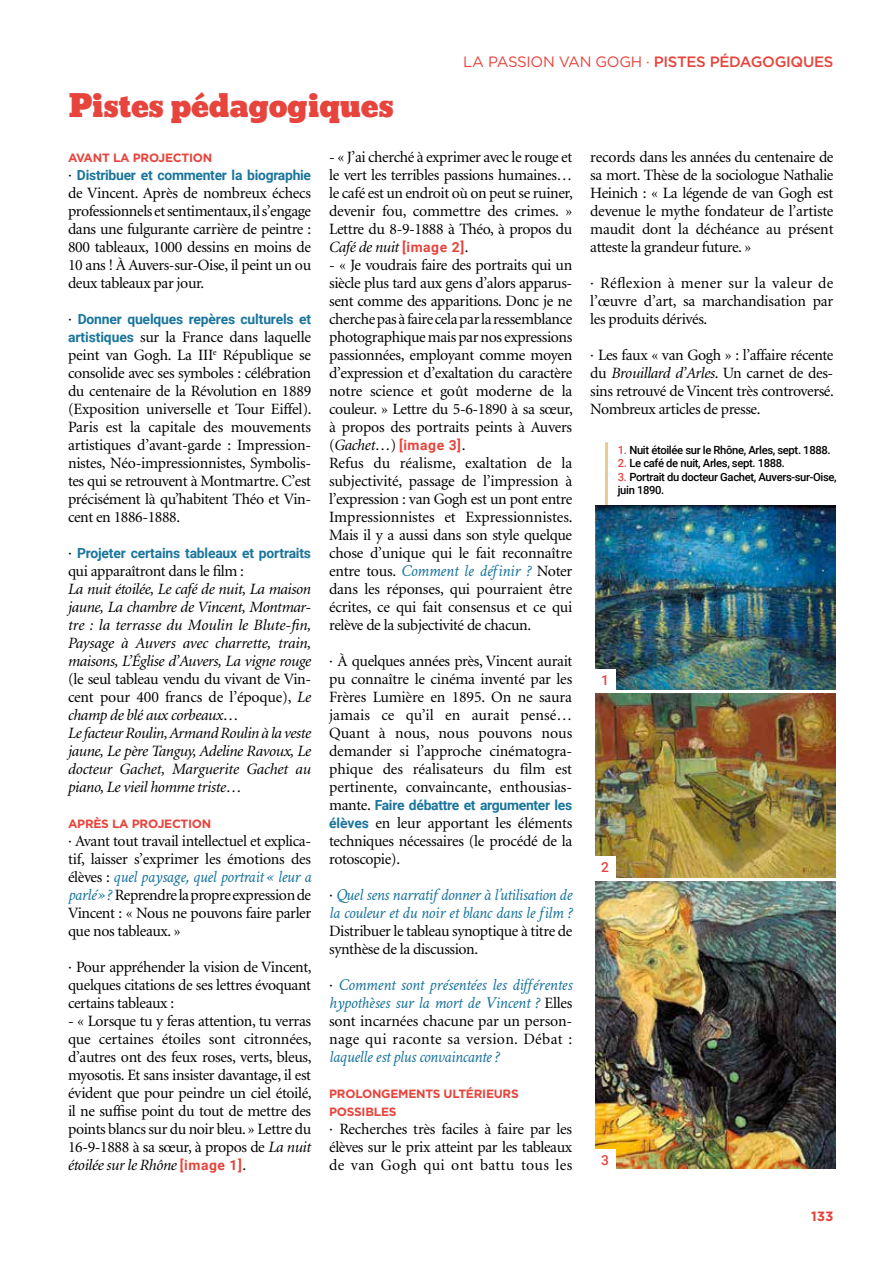
<style>
.page{position:relative;width:893px;height:1263px;background:#fff}
.page>*{position:absolute;margin:0;border:0;box-sizing:border-box;transform-origin:0 0}
.t1{font:30px "Bevan";letter-spacing:-.01em;color:#e6443c}
.t2{font:italic 16.8px/18px "Crimson Text";letter-spacing:-.025em;color:#1a759c}
.t3{font:15.75px/18px "Minion";letter-spacing:-.025em;color:#000;text-align:justify}
.t4{font:italic 15.75px/18px "Minion";letter-spacing:-.025em;color:#000;text-align:justify}
.t5{font:15.75px/18px "Minion";letter-spacing:-.005em;color:#000}
.t6{font:500 15px "Gotham";letter-spacing:-.02em;color:#e6443c}
.t7{font:700 13.8px "Roboto";letter-spacing:-.02em;color:#1a759c}
.t8{font:700 13.8px "Roboto";letter-spacing:.04em;color:#e6443c}
.t9{font:500 13.8px "Roboto";color:#e6443c}
.t10{font:700 13.5px "Gotham";color:#e6443c}
.t11{font:700 12px/18px "Gotham";letter-spacing:-.02em;color:#e6443c}
.t12{font:500 11.25px/13.5px "Roboto";letter-spacing:-.03em;color:#000}
.s1{font-weight:400}
.s2{font-family:"Minion";font-weight:400;font-size:15.75px;color:#000}
.s3{font-family:"Roboto";font-weight:700;font-size:13.8px;color:#1a759c}
.s4{font-style:normal}
.s5{font-family:"Minion";font-style:normal;font-size:15.75px;color:#000}
.s6{font-family:"Crimson Text";font-style:italic;font-size:16.8px;color:#1a759c}
.s7{font-style:italic}
.s8{font-family:"Roboto";font-weight:700;font-size:13.8px;color:#e6443c}
.s9{font-family:"Minion";font-weight:400;font-style:italic;font-size:15.75px;color:#000}
.s10{color:#e6443c}
</style>
<div class="page">
<hr style="left:605px;top:442px;width:3px;height:67px;background:#e9cb8e">
<img style="left:595px;top:881px;width:240px;height:287px">
<img style="left:595px;top:693px;width:240px;height:184px">
<img style="left:595px;top:505px;width:240px;height:184px">
<div style="left:594px;top:669px;width:22px;height:21px;background:#fff"></div>
<div style="left:594px;top:1149px;width:22px;height:22px;background:#fff"></div>
<div style="left:594px;top:856px;width:22px;height:22px;background:#fff"></div>
<h1 class="t1" style="left:68px;top:82px;width:327px">Pistes pédagogiques</h1>
<p class="t6" style="left:463px;top:53px;width:372px"><span class="s1">LA PASSION VAN GOGH ·</span> PISTES PÉDAGOGIQUES</p>
<p class="t11" style="left:68px;top:148px;width:146px">AVANT LA PROJECTION</p>
<p class="t7" style="left:68px;top:165px;width:245px"><span class="s2">·</span> Distribuer et commenter la biographie</p>
<p class="t3" style="left:68px;top:185px;width:245px">de Vincent. Après de nombreux échecs professionnels et sentimentaux, il s’engage dans une fulgurante carrière de peintre :<br>800 tableaux, 1000 dessins en moins de 10 ans ! À Auvers-sur-Oise, il peint un ou deux tableaux par jour.</p>
<p class="t7" style="left:68px;top:309px;width:245px"><span class="s2">·</span> Donner quelques repères culturels et</p>
<p class="t3" style="left:68px;top:329px;width:245px"><span class="s3">artistiques</span> sur la France dans laquelle peint van Gogh. La III<sup>e</sup> République se consolide avec ses symboles : célébration du centenaire de la Révolution en 1889 (Exposition universelle et Tour Eiffel).<br>Paris est la capitale des mouvements artistiques d’avant-garde : Impression&shy;nistes, Néo-impressionnistes, Symbolis&shy;tes qui se retrouvent à Montmartre. C’est précisément là qu’habitent Théo et Vin&shy;cent en 1886-1888.</p>
<p class="t7" style="left:68px;top:543px;width:245px"><span class="s2">·</span> Projeter certains tableaux et portraits</p>
<p class="t3" style="left:68px;top:563px;width:178px">qui apparaîtront dans le film :</p>
<p class="t4" style="left:68px;top:581px;width:245px">La nuit étoilée, Le café de nuit, La maison jaune, La chambre de Vincent, Montmar&shy;tre : la terrasse du Moulin le Blute-fin, Paysage à Auvers avec charrette, train, maisons, L’Église d’Auvers, La vigne rouge</p>
<p class="t4" style="left:68px;top:671px;width:245px;text-align:left"><span class="s4">(le seul tableau vendu du vivant de Vin&shy;cent pour 400 francs de l’époque),</span> Le champ de blé aux corbeaux<span class="s4">…<br></span>Le facteur Roulin, Armand Roulin à la veste jaune, Le père Tanguy, Adeline Ravoux, Le docteur Gachet, Marguerite Gachet au piano, Le vieil homme triste<span class="s4">…</span></p>
<p class="t11" style="left:68px;top:814px;width:145px">APRÈS LA PROJECTION</p>
<p class="t3" style="left:68px;top:833px;width:245px">· Avant tout travail intellectuel et explica&shy;tif, laisser s’exprimer les émotions des</p>
<p class="t2" style="left:68px;top:868px;width:245px"><span class="s5">élèves :</span> quel paysage, quel portrait « leur a</p>
<p class="t3" style="left:68px;top:887px;width:245px"><span class="s6">parlé » ?</span> Reprendre la propre expression de Vincent : « Nous ne pouvons faire parler que nos tableaux. »</p>
<p class="t3" style="left:68px;top:959px;width:245px">· Pour appréhender la vision de Vincent, quelques citations de ses lettres évoquant certains tableaux :</p>
<p class="t3" style="left:68px;top:1013px;width:245px">- « Lorsque tu y feras attention, tu verras que certaines étoiles sont citronnées, d’autres ont des feux roses, verts, bleus, myosotis. Et sans insister davantage, il est évident que pour peindre un ciel étoilé, il ne suffise point du tout de mettre des points blancs sur du noir bleu. » Lettre du 16-9-1888 à sa sœur, à propos de <span class="s7">La nuit étoilée sur le Rhône</span> <span class="s8">[image 1]</span>.</p>
<p class="t3" style="left:329px;top:149px;width:245px">- « J’ai cherché à exprimer avec le rouge et le vert les terribles passions humaines… le café est un endroit où on peut se ruiner, devenir fou, commettre des crimes. » Lettre du 8-9-1888 à Théo, à propos du <span class="s7">Café de nuit</span> <span class="s8">[image 2]</span>.</p>
<p class="t3" style="left:329px;top:257px;width:245px">- « Je voudrais faire des portraits qui un siècle plus tard aux gens d’alors apparus&shy;sent comme des apparitions. Donc je ne cherche pas à faire cela par la ressemblance photographique mais par nos expressions passionnées, employant comme moyen d’expression et d’exaltation du caractère notre science et goût moderne de la couleur. » Lettre du 5-6-1890 à sa sœur, à propos des portraits peints à Auvers</p>
<p class="t8" style="left:329px;top:435px;width:138px"><span class="s2">(</span><span class="s9">Gachet</span><span class="s2">…)</span> [image 3]<span class="s2">.</span></p>
<p class="t3" style="left:329px;top:455px;width:245px">Refus du réalisme, exaltation de la subjectivité, passage de l’impression à l’expression : van Gogh est un pont entre Impressionnistes et Expressionnistes.<br>Mais il y a aussi dans son style quelque chose d’unique qui le fait reconnaître</p>
<p class="t2" style="left:329px;top:562px;width:245px"><span class="s5">entre tous.</span> Comment le définir ? <span class="s5">Noter</span></p>
<p class="t3" style="left:329px;top:581px;width:245px">dans les réponses, qui pourraient être écrites, ce qui fait consensus et ce qui relève de la subjectivité de chacun.</p>
<p class="t3" style="left:329px;top:653px;width:245px">· À quelques années près, Vincent aurait pu connaître le cinéma inventé par les Frères Lumière en 1895. On ne saura jamais ce qu’il en aurait pensé… Quant à nous, nous pouvons nous demander si l’approche cinématogra&shy;phique des réalisateurs du film est pertinente, convaincante, enthousias-</p>
<p class="t7" style="left:329px;top:795px;width:245px"><span class="s2">mante.</span> Faire débattre et argumenter les</p>
<p class="t3" style="left:329px;top:815px;width:245px"><span class="s3">élèves</span> en leur apportant les éléments techniques nécessaires (le procédé de la rotoscopie).</p>
<p class="t2" style="left:329px;top:886px;width:245px"><span class="s5">·</span> Quel sens narratif donner à l’utilisation de la couleur et du noir et blanc dans le film ?</p>
<p class="t3" style="left:329px;top:923px;width:245px">Distribuer le tableau synoptique à titre de synthèse de la discussion.</p>
<p class="t2" style="left:329px;top:976px;width:245px"><span class="s5">·</span> Comment sont présentées les différentes hypothèses sur la mort de Vincent ? <span class="s5">Elles</span></p>
<p class="t5" style="left:329px;top:1013px;width:245px">sont incarnées chacune par un person&shy;nage qui raconte sa version. Débat :</p>
<p class="t2" style="left:329px;top:1048px;width:172px">laquelle est plus convaincante ?</p>
<p class="t11" style="left:329px;top:1084px;width:191px">PROLONGEMENTS ULTÉRIEURS<br>POSSIBLES</p>
<p class="t3" style="left:329px;top:1121px;width:245px">· Recherches très faciles à faire par les élèves sur le prix atteint par les tableaux de van Gogh qui ont battu tous les</p>
<p class="t3" style="left:590px;top:149px;width:245px">records dans les années du centenaire de sa mort. Thèse de la sociologue Nathalie Heinich : « La légende de van Gogh est devenue le mythe fondateur de l’artiste maudit dont la déchéance au présent atteste la grandeur future. »</p>
<p class="t3" style="left:590px;top:275px;width:245px">· Réflexion à mener sur la valeur de l’œuvre d’art, sa marchandisation par les produits dérivés.</p>
<p class="t3" style="left:590px;top:347px;width:245px">· Les faux « van Gogh » : l’affaire récente du <span class="s7">Brouillard d’Arles</span>. Un carnet de des&shy;sins retrouvé de Vincent très controversé.<br>Nombreux articles de presse.</p>
<p class="t12" style="left:618px;top:443px;width:214px"><span class="s10">1.</span> Nuit étoilée sur le Rhône, Arles, sept. 1888.</p>
<p class="t12" style="left:618px;top:456px;width:169px"><span class="s10">2.</span> Le café de nuit, Arles, sept. 1888.</p>
<p class="t12" style="left:618px;top:470px;width:221px"><span class="s10">3.</span> Portrait du docteur Gachet, Auvers-sur-Oise, juin 1890.</p>
<p class="t9" style="left:601px;top:670px;width:9px">1</p>
<p class="t9" style="left:601px;top:858px;width:9px">2</p>
<p class="t9" style="left:601px;top:1151px;width:9px">3</p>
<p class="t10" style="left:811px;top:1208px;width:24px">133</p>
</div>
